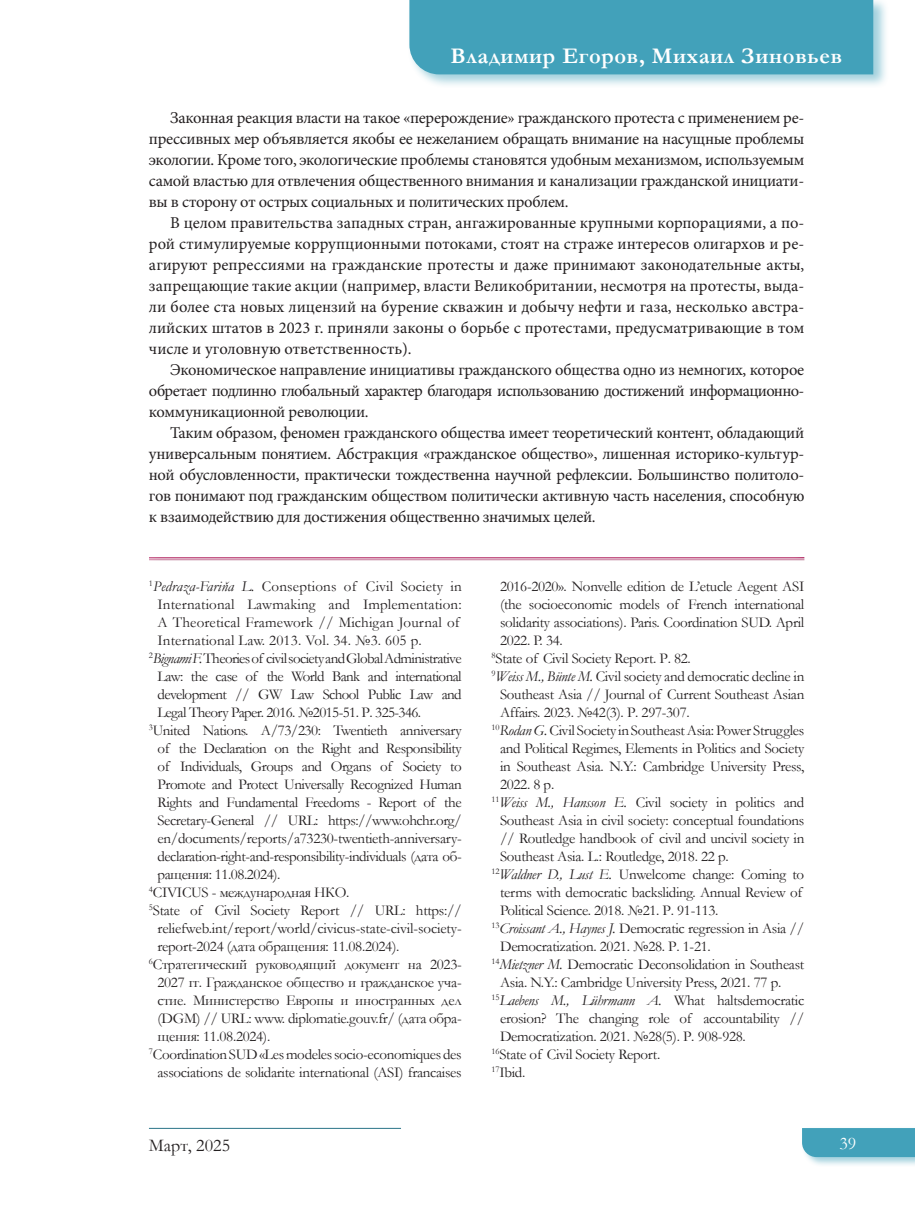
<style>
.page{position:relative;width:915px;height:1212px;background:#fff}
.page>*{position:absolute;margin:0;border:0;box-sizing:border-box;transform-origin:0 0}
.t1{font:700 22.5px "Garamond";letter-spacing:.03em;color:#fff}
.t2{font:18px "Garamond";color:#231f20}
.t3{font:18px "Garamond";color:#fff}
.Основной_текст{font:16.5px/21px "Minion Pro";letter-spacing:-.02em;color:#231f20;text-align:justify}
.Концевая_сноска{font:15px/18px "Garamond";letter-spacing:-.02em;color:#231f20;text-align:justify}
.Концевая_сноска-2{font:15px/18px "Garamond";letter-spacing:.01em;color:#231f20}
.s1{font-style:italic}
</style>
<div class="page">
<div style="left:800px;top:1126px;width:114px;height:41px;background:#42a1ba;opacity:.5"></div>
<div style="left:801px;top:1128px;width:113px;height:29px;background:#42a1ba"></div>
<hr style="left:149px;top:1128px;width:252px;height:1px;background:#2a7588">
<div style="left:407px;top:0;width:481px;height:88px;background:#42a1ba;opacity:.5"></div>
<div style="left:409px;top:0;width:464px;height:74px;background:#42a1ba"></div>
<div style="left:140px;top:549px;width:675px;height:22px;background:#231f20;opacity:.46"></div>
<h1 class="t1" style="left:450px;top:41px;width:393px">Владимир Егоров, Михаил Зиновьев</h1>
<p class="Основной_текст" style="left:149px;top:107px;width:656px;text-indent:21px">Законная реакция власти на такое «перерождение» гражданского протеста с применением ре&shy;прессивных мер объявляется якобы ее нежеланием обращать внимание на насущные проблемы экологии. Кроме того, экологические проблемы становятся удобным механизмом, используемым самой властью для отвлечения общественного внимания и канализации гражданской инициати&shy;вы в сторону от острых социальных и политических проблем.</p>
<p class="Основной_текст" style="left:149px;top:212px;width:656px;text-indent:21px">В целом правительства западных стран, ангажированные крупными корпорациями, а по&shy;рой стимулируемые коррупционными потоками, стоят на страже интересов олигархов и ре&shy;агируют репрессиями на гражданские протесты и даже принимают законодательные акты, запрещающие такие акции (например, власти Великобритании, несмотря на протесты, выда&shy;ли более ста новых лицензий на бурение скважин и добычу нефти и газа, несколько австра&shy;лийских штатов в 2023 г. приняли законы о борьбе с протестами, предусматривающие в том числе и уголовную ответственность).</p>
<p class="Основной_текст" style="left:149px;top:359px;width:656px;text-indent:21px">Экономическое направление инициативы гражданского общества одно из немногих, которое обретает подлинно глобальный характер благодаря использованию достижений информационно&shy;коммуникационной революции.</p>
<p class="Основной_текст" style="left:149px;top:422px;width:656px;text-indent:21px">Таким образом, феномен гражданского общества имеет теоретический контент, обладающий универсальным понятием. Абстракция «гражданское общество», лишенная историко-культур&shy;ной обусловленности, практически тождественна научной рефлексии. Большинство политоло&shy;гов понимают под гражданским обществом политически активную часть населения, способную к взаимодействию для достижения общественно значимых целей.</p>
<p class="Концевая_сноска-2" style="left:157px;top:577px;width:305px;text-indent:-9px"><sup>1</sup><span class="s1">Pedraza-Fariňa L.</span> Conseptions of Civil Society in International Lawmaking and Implementation:<br>A Theoretical Framework // Michigan Journal of International Law. 2013. Vol. 34. №3. 605 р.</p>
<p class="Концевая_сноска" style="left:157px;top:649px;width:305px;text-indent:-9px"><sup>2</sup><span class="s1">Bignami F.</span> Theories of civil society and Global Administrative Law: the case of the World Bank and international development // GW Law School Public Law and Legal Theory Paper. 2016. №2015-51. Р. 325-346.</p>
<p class="Концевая_сноска" style="left:157px;top:721px;width:306px;text-indent:-9px"><sup>3</sup>United Nations. A/73/230: Twentieth anniversary of the Declaration on the Right and Responsibility of Individuals, Groups and Organs of Society to Promote and Protect Universally Recognized Human Rights and Fundamental Freedoms - Report of the Secretary-General // URL: https://www.ohchr.org/ en/documents/reports/a73230-twentieth-anniversary&shy;declaration-right-and-responsibility-individuals (дата об&shy;ращения: 11.08.2024).</p>
<p class="Концевая_сноска" style="left:149px;top:883px;width:202px"><sup>4</sup>CIVICUS - международная НКО.</p>
<p class="Концевая_сноска" style="left:157px;top:901px;width:306px;text-indent:-8px"><sup>5</sup>State of Civil Society Report // URL: https:// reliefweb.int/report/world/civicus-state-civil-society&shy;report-2024 (дата обращения: 11.08.2024).</p>
<p class="Концевая_сноска" style="left:157px;top:955px;width:306px;text-indent:-8px"><sup>6</sup>Стратегический руководящий документ на 2023- 2027 гг. Гражданское общество и гражданское уча&shy;стие. Министерство Европы и иностранных дел (DGM) // URL: www. diplomatie.gouv.fr/ (дата обра&shy;щения: 11.08.2024).</p>
<p class="Концевая_сноска" style="left:149px;top:1045px;width:314px;text-align:center"><sup>7</sup>Coordination SUD «Les modeles socio-economiques des associations de solidarite international (ASI) francaises</p>
<p class="Концевая_сноска" style="left:500px;top:577px;width:306px">2016-2020». Nonvelle edition de L’etucle Aegent ASI (the socioeconomic models of French international solidarity associations). Paris. Coordination SUD. April 2022. P. 34.</p>
<p class="Концевая_сноска" style="left:491px;top:649px;width:201px"><sup>8</sup>State of Civil Society Report. Р. 82.</p>
<p class="Концевая_сноска" style="left:500px;top:667px;width:305px;text-indent:-9px"><sup>9</sup><span class="s1">Weiss M., Bünte M.</span> Civil society and democratic decline in Southeast Asia // Journal of Current Southeast Asian Affairs. 2023. №42(3). Р. 297-307.</p>
<p class="Концевая_сноска" style="left:500px;top:721px;width:306px;text-indent:-9px"><sup>10</sup><span class="s1">Rodan G.</span> Civil Society in Southeast Asia: Power Struggles and Political Regimes, Elements in Politics and Society in Southeast Asia. N.Y.: Cambridge University Press, 2022. 8 р.</p>
<p class="Концевая_сноска" style="left:500px;top:793px;width:306px;text-indent:-9px"><sup>11</sup><span class="s1">Weiss M., Hansson E.</span> Civil society in politics and Southeast Asia in civil society: conceptual foundations // Routledge handbook of civil and uncivil society in Southeast Asia. L.: Routledge, 2018. 22 р.</p>
<p class="Концевая_сноска" style="left:500px;top:865px;width:305px;text-align:left;text-indent:-9px"><sup>12</sup><span class="s1">Waldner D., Lust E.</span> Unwelcome change: Coming to terms with democratic backsliding. Annual Review of<br>Political Science. 2018. №21. Р. 91-113.</p>
<p class="Концевая_сноска" style="left:500px;top:919px;width:305px;text-indent:-9px"><sup>13</sup><span class="s1">Croissant A., Haynes J.</span> Democratic regression in Asia //<br>Democratization. 2021. №28. Р. 1-21.</p>
<p class="Концевая_сноска" style="left:500px;top:955px;width:305px;text-indent:-9px"><sup>14</sup><span class="s1">Mietzner M.</span> Democratic Deconsolidation in Southeast<br>Asia. N.Y.: Cambridge University Press, 2021. 77 р.</p>
<p class="Концевая_сноска" style="left:500px;top:991px;width:306px;text-indent:-8px"><sup>15</sup><span class="s1">Laebens M., Lührmann A.</span> What haltsdemocratic erosion? The changing role of accountability // Democratization. 2021. №28(5). Р. 908-928.</p>
<p class="Концевая_сноска" style="left:491px;top:1045px;width:170px"><sup>16</sup>State of Civil Society Report.</p>
<p class="Концевая_сноска" style="left:491px;top:1063px;width:35px"><sup>17</sup>Ibid.</p>
<p class="t2" style="left:149px;top:1133px;width:83px">Март, 2025</p>
<p class="t3" style="left:839px;top:1131px;width:18px">39</p>
</div>
